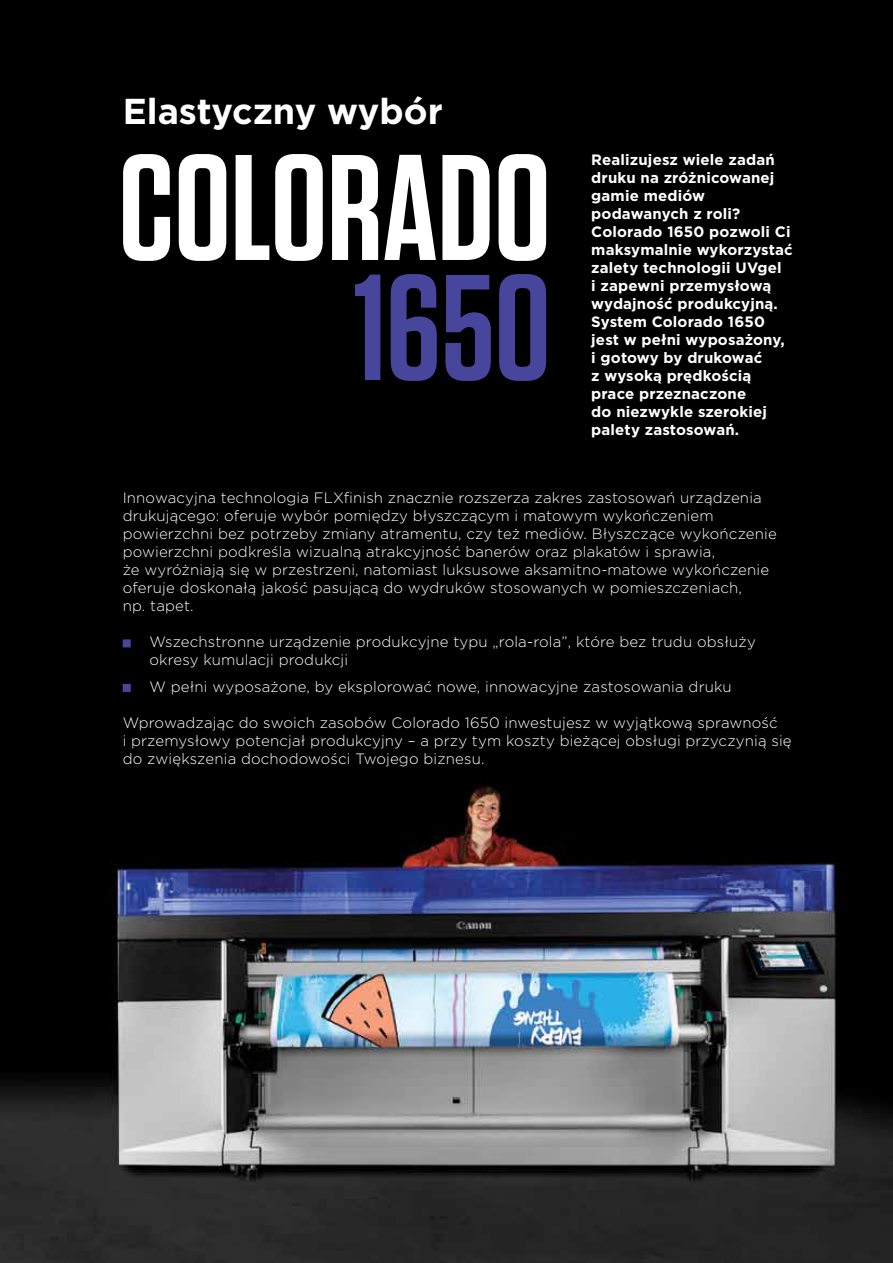
<style>
.page{position:relative;width:893px;height:1263px;background:#fff}
.page>*{position:absolute;margin:0;border:0;box-sizing:border-box;transform-origin:0 0}
.t1{font:600 150px "Tungsten";color:#fff}
.t2{font:600 150px "Tungsten";color:#48469c}
.t3{font:700 36px "Gotham";color:#fff}
.t4{font:300 15px/18px "Gotham";letter-spacing:.01em;color:#fff}
.t5{font:700 15px/18px "Gotham";letter-spacing:.01em;color:#fff}
</style>
<div class="page">
<img style="left:0;top:0;width:893px;height:1263px">
<svg style="left:123px;top:639px;width:8px;height:8px"></svg>
<div style="left:123px;top:684px;width:8px;height:8px;background:#48469c;border:2px solid #48469c"></div>
<h2 class="t3" style="left:123px;top:87px;width:322px">Elastyczny wybór</h2>
<h1 class="t1" style="left:119px;top:129px;width:434px">COLORADO</h1>
<h1 class="t2" style="left:354px;top:249px;width:198px">1650</h1>
<p class="t5" style="left:591px;top:150px;width:203px">Realizujesz wiele zadań druku na zróżnicowanej gamie mediów podawanych z roli?<br>Colorado 1650 pozwoli Ci maksymalnie wykorzystać zalety technologii UVgel<br>i zapewni przemysłową wydajność produkcyjną.<br>System Colorado 1650 jest w pełni wyposażony, i gotowy by drukować<br>z wysoką prędkością prace przeznaczone<br>do niezwykle szerokiej palety zastosowań.</p>
<p class="t4" style="left:123px;top:489px;width:656px">Innowacyjna technologia FLXfinish znacznie rozszerza zakres zastosowań urządzenia drukującego: oferuje wybór pomiędzy błyszczącym i matowym wykończeniem powierzchni bez potrzeby zmiany atramentu, czy też mediów. Błyszczące wykończenie powierzchni podkreśla wizualną atrakcyjność banerów oraz plakatów i sprawia,<br>że wyróżniają się w przestrzeni, natomiast luksusowe aksamitno-matowe wykończenie oferuje doskonałą jakość pasującą do wydruków stosowanych w pomieszczeniach,<br>np. tapet.</p>
<p class="t4" style="left:149px;top:633px;width:608px">Wszechstronne urządzenie produkcyjne typu „rola-rola”, które bez trudu obsłuży okresy kumulacji produkcji</p>
<p class="t4" style="left:149px;top:677px;width:584px">W pełni wyposażone, by eksplorować nowe, innowacyjne zastosowania druku</p>
<p class="t4" style="left:123px;top:713px;width:670px">Wprowadzając do swoich zasobów Colorado 1650 inwestujesz w wyjątkową sprawność<br>i przemysłowy potencjał produkcyjny – a przy tym koszty bieżącej obsługi przyczynią się do zwiększenia dochodowości Twojego biznesu.</p>
</div>
